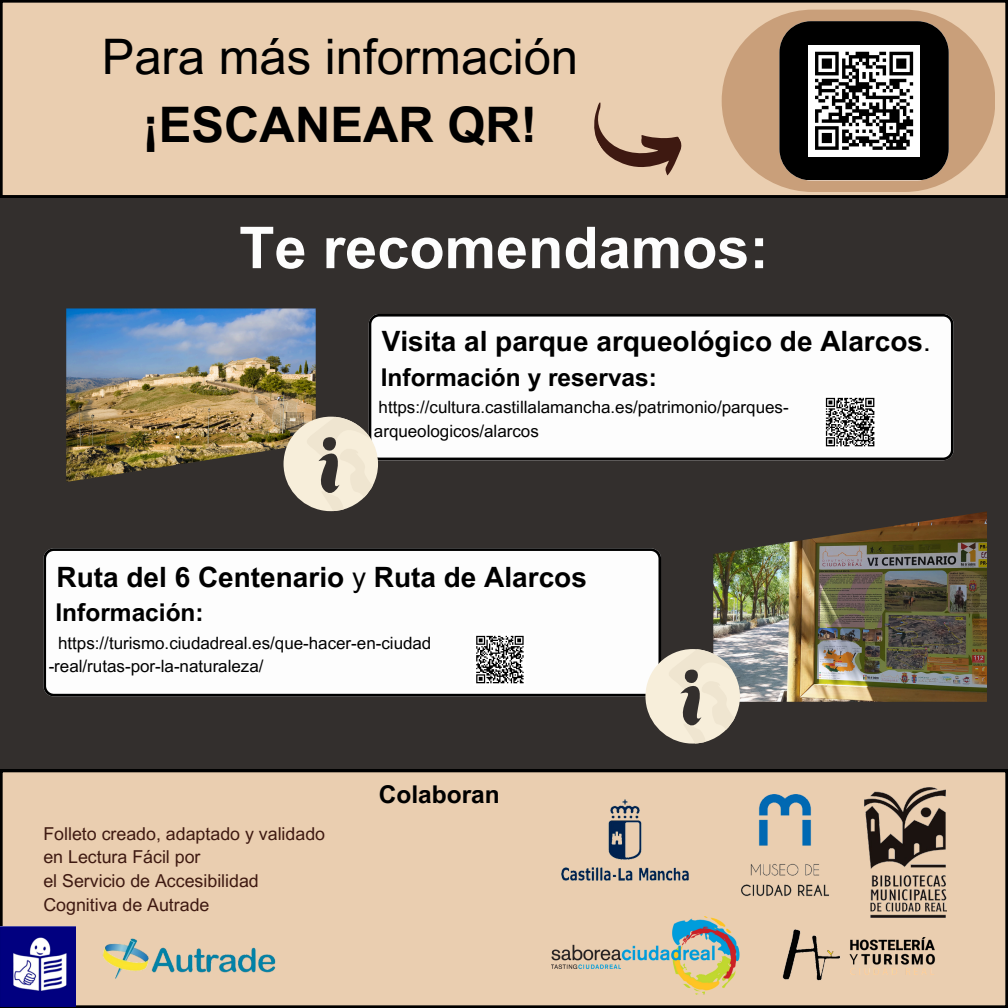
<style>
.page{position:relative;width:1008px;height:1008px;background:#332f2d}
.page>*{position:absolute;margin:0;border:0;box-sizing:border-box;transform-origin:0 0}
.t1{font:700 57.75px "Arial MT Pro";color:#fdfdfd}
.t2{font:49px/68.2px "Arial MT Pro";color:#000;text-align:center}
.t3{font:700 28px "Arial MT Pro";color:#000}
.t4{font:700 24.5px "Arial MT Pro";color:#000}
.t5{font:17.85px "Arial MT Pro";color:#3e1911}
.t6{font:16.97px/23.6px "Arial MT Pro";color:#000}
.s1{font-weight:700}
.s2{font-weight:400}
</style>
<div class="page">
<div style="left:0;top:0;width:1008px;height:198px;background:#eaceb0"></div>
<div style="left:0;top:770px;width:1008px;height:238px;background:#eaceb0"></div>
<div style="left:722px;top:10px;width:273px;height:182px;background:#c99f7a;border-radius:91px"></div>
<svg style="left:581px;top:77px;width:112px;height:120px"></svg>
<div style="left:369px;top:314px;width:585px;height:146px;background:#fdfdfd"></div>
<img style="left:66px;top:308px;width:250px;height:174px">
<img style="left:713px;top:511px;width:274px;height:191px">
<svg style="left:284px;top:417px;width:94px;height:94px"></svg>
<div style="left:43px;top:548px;width:618px;height:148px;background:#fdfdfd"></div>
<svg style="left:645px;top:649px;width:95px;height:95px"></svg>
<img style="left:864px;top:787px;width:83px;height:130px">
<img style="left:552px;top:917px;width:187px;height:77px">
<img style="left:779px;top:927px;width:159px;height:56px">
<img style="left:539px;top:782px;width:171px;height:117px">
<img style="left:740px;top:794px;width:89px;height:105px">
<svg style="left:779px;top:21px;width:170px;height:159px"></svg>
<img style="left:0;top:927px;width:76px;height:80px">
<img style="left:101px;top:934px;width:198px;height:65px">
<div style="left:823px;top:395px;width:54px;height:54px;background:#fff"></div>
<svg style="left:825px;top:397px;width:50px;height:50px"></svg>
<div style="left:474px;top:633px;width:52px;height:53px;background:#fff"></div>
<svg style="left:476px;top:635px;width:48px;height:49px"></svg>
<p class="t2" style="left:102px;top:29px;width:478px">Para más información <span class="s1">¡ESCANEAR QR!</span></p>
<p class="t1" style="left:239px;top:226px;width:531px">Te recomendamos:</p>
<p class="t3" style="left:382px;top:331px;width:551px">Visita al parque arqueológico de Alarcos<span class="s2">.</span></p>
<h2 class="t4" style="left:381px;top:368px;width:278px">Información y reservas:</h2>
<p class="t6" style="left:374px;top:397px;width:416px">https://cultura.castillalamancha.es/patrimonio/parques&shy;arqueologicos/alarcos</p>
<p class="t3" style="left:56px;top:567px;width:532px">Ruta del 6 Centenario <span class="s2">y</span> Ruta de Alarcos</p>
<p class="t4" style="left:55px;top:603px;width:150px">Información:</p>
<p class="t6" style="left:58px;top:633px;width:375px">https://turismo.ciudadreal.es/que-hacer-en-ciudad</p>
<p class="t6" style="left:49px;top:657px;width:216px">-real/rutas-por-la-naturaleza/</p>
<p class="t5" style="left:43px;top:827px;width:283px">Folleto creado, adaptado y validado</p>
<p class="t5" style="left:43px;top:850px;width:159px">en Lectura Fácil por</p>
<p class="t5" style="left:43px;top:874px;width:217px">el Servicio de Accesibilidad</p>
<p class="t5" style="left:43px;top:898px;width:168px">Cognitiva de Autrade</p>
<p class="t4" style="left:379px;top:785px;width:123px">Colaboran</p>
</div>
